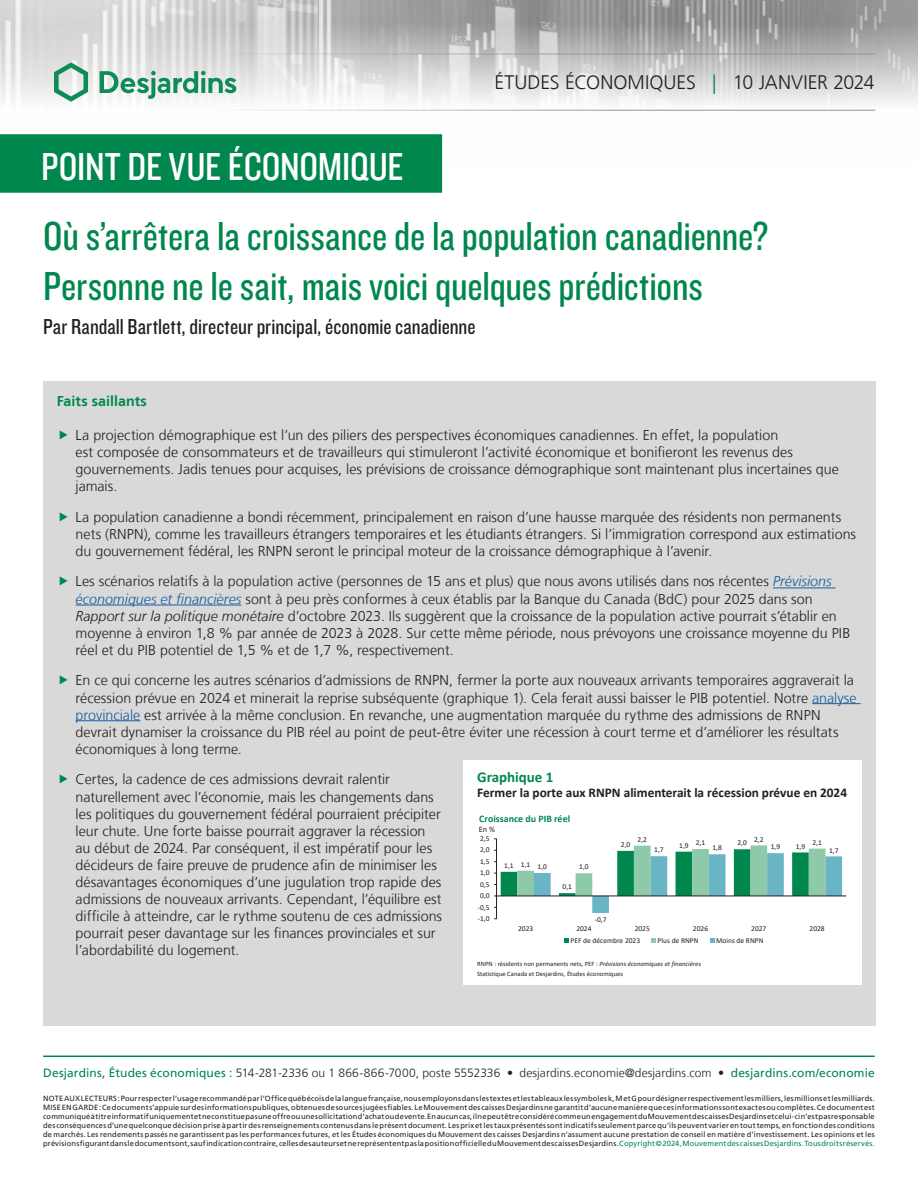
<style>
.page{position:relative;width:918px;height:1188px;background:#fff}
.page>*{position:absolute;margin:0;border:0;box-sizing:border-box;transform-origin:0 0}
.Pub_Titre{font:42px/50.4px "Knockout 29 Junior Ltweight";letter-spacing:-.005em;color:#00874e}
.t1{font:40.5px "Knockout 29 Junior Ltweight";letter-spacing:-.005em;color:#fff}
.Pub_Signature{font:22.5px "Knockout 29 Junior Ltweight";color:#231f20}
.t2{font:300 19.5px "Frutiger LT";color:#231f20}
.t3{font:700 15px "Calibri";color:#00874e}
.t4{font:300 14.25px/17.1px "Frutiger LT";color:#231f20}
.Texte_Titre{font:700 14.25px "Frutiger LT";letter-spacing:.005em;color:#00874e}
.t5{font:700 13.35px "Calibri";color:#231f20}
.t6{font:300 12px "Frutiger LT";letter-spacing:.005em;color:#231f20}
.t7{font:700 9.9px "Calibri";color:#00874e}
.t8{font:8.4px "Calibri";color:#231f20}
.t9{font:7.5px/9px "Frutiger LT";letter-spacing:.025em;color:#231f20;text-align:justify}
.t10{font:7.5px "Calibri";color:#231f20}
.t11{font:6.6px/9.8px "Calibri";color:#231f20}
.s1{color:#00874e}
.s2{font-style:italic;color:#175d9e}
.s3{font-style:italic}
.s4{color:#175d9e}
.s5{font-weight:400;color:#00874e}
</style>
<div class="page">
<img style="left:0;top:0;width:918px;height:164px">
<hr style="left:43px;top:54px;width:832px;height:1px;background:#939598">
<hr style="left:43px;top:110px;width:832px;height:1px;background:#939598">
<svg style="left:54px;top:62px;width:34px;height:40px"></svg>
<svg style="left:100px;top:71px;width:136px;height:28px"></svg>
<div style="left:0;top:135px;width:441px;height:57px;background:#00874e"></div>
<div style="left:0;top:134px;width:442px;height:59px;border:2px solid #00874e"></div>
<hr style="left:43px;top:1056px;width:832px;height:1px;background:#00874e">
<div style="left:43px;top:381px;width:832px;height:645px;background:#d9d9d9"></div>
<hr style="left:773px;top:588px;width:63px;height:1px;background:#175d9e">
<hr style="left:76px;top:605px;width:165px;height:1px;background:#175d9e">
<hr style="left:812px;top:703px;width:49px;height:1px;background:#175d9e">
<hr style="left:76px;top:720px;width:64px;height:1px;background:#175d9e">
<div style="left:463px;top:761px;width:399px;height:224px;background:#fff"></div>
<hr style="left:496px;top:839px;width:1px;height:80px;background:#231f20">
<svg style="left:494px;top:839px;width:348px;height:74px"></svg>
<hr style="left:497px;top:896px;width:349px;height:1px;background:#231f20">
<svg style="left:565px;top:939px;width:4px;height:4px"></svg>
<svg style="left:652px;top:939px;width:4px;height:4px"></svg>
<svg style="left:710px;top:939px;width:4px;height:4px"></svg>
<h2 class="t1" style="left:41px;top:140px;width:364px">POINT DE VUE ÉCONOMIQUE</h2>
<p class="t2" style="left:495px;top:72px;width:382px">ÉTUDES ÉCONOMIQUES <span class="s1">|</span> 10 JANVIER 2024</p>
<p class="Pub_Titre" style="left:43px;top:209px;width:727px">Où s’arrêtera la croissance de la population canadienne?<br>Personne ne le sait, mais voici quelques prédictions</p>
<p class="Pub_Signature" style="left:43px;top:312px;width:434px">Par Randall Bartlett, directeur principal, économie canadienne</p>
<p class="Texte_Titre" style="left:57px;top:392px;width:92px">Faits saillants</p>
<p class="t4" style="left:76px;top:427px;width:765px">La projection démographique est l’un des piliers des perspectives économiques canadiennes. En effet, la population<br>est composée de consommateurs et de travailleurs qui stimuleront l’activité économique et bonifieront les revenus des gouvernements. Jadis tenues pour acquises, les prévisions de croissance démographique sont maintenant plus incertaines que jamais.</p>
<p class="t4" style="left:76px;top:508px;width:782px">La population canadienne a bondi récemment, principalement en raison d’une hausse marquée des résidents non permanents nets (RNPN), comme les travailleurs étrangers temporaires et les étudiants étrangers. Si l’immigration correspond aux estimations du gouvernement fédéral, les RNPN seront le principal moteur de la croissance démographique à l’avenir.</p>
<p class="t4" style="left:76px;top:573px;width:776px">Les scénarios relatifs à la population active (personnes de 15 ans et plus) que nous avons utilisés dans nos récentes <span class="s2">Prévisions économiques et financières</span> sont à peu près conformes à ceux établis par la Banque du Canada (BdC) pour 2025 dans son <span class="s3">Rapport sur la politique monétaire</span> d’octobre 2023. Ils suggèrent que la croissance de la population active pourrait s’établir en moyenne à environ 1,8 % par année de 2023 à 2028. Sur cette même période, nous prévoyons une croissance moyenne du PIB réel et du PIB potentiel de 1,5 % et de 1,7 %, respectivement.</p>
<p class="t4" style="left:76px;top:672px;width:783px">En ce qui concerne les autres scénarios d’admissions de RNPN, fermer la porte aux nouveaux arrivants temporaires aggraverait la récession prévue en 2024 et minerait la reprise subséquente (graphique 1). Cela ferait aussi baisser le PIB potentiel. Notre <span class="s4">analyse provinciale</span> est arrivée à la même conclusion. En revanche, une augmentation marquée du rythme des admissions de RNPN devrait dynamiser la croissance du PIB réel au point de peut‑être éviter une récession à court terme et d’améliorer les résultats économiques à long terme.</p>
<p class="t4" style="left:76px;top:771px;width:368px">Certes, la cadence de ces admissions devrait ralentir naturellement avec l’économie, mais les changements dans les politiques du gouvernement fédéral pourraient précipiter leur chute. Une forte baisse pourrait aggraver la récession au début de 2024. Par conséquent, il est impératif pour les décideurs de faire preuve de prudence afin de minimiser les désavantages économiques d’une jugulation trop rapide des admissions de nouveaux arrivants. Cependant, l’équilibre est difficile à atteindre, car le rythme soutenu de ces admissions pourrait peser davantage sur les finances provinciales et sur l’abordabilité du logement.</p>
<p class="t11" style="left:477px;top:959px;width:225px">RNPN : résidents non permanents nets, PEF : <span class="s3">Prévisions économiques et financières<br></span>Statistique Canada et Desjardins, Études économiques</p>
<p class="t3" style="left:477px;top:766px;width:78px">Graphique 1</p>
<p class="t5" style="left:477px;top:783px;width:371px">Fermer la porte aux RNPN alimenterait la récession prévue en 2024</p>
<p class="t7" style="left:479px;top:812px;width:92px">Croissance du PIB réel</p>
<p class="t8" style="left:479px;top:824px;width:18px">En %</p>
<p class="t10" style="left:480px;top:833px;width:11px">2,5</p>
<p class="t10" style="left:754px;top:834px;width:11px">2,2</p>
<p class="t10" style="left:638px;top:834px;width:11px">2,2</p>
<p class="t10" style="left:812px;top:837px;width:11px">2,1</p>
<p class="t10" style="left:696px;top:838px;width:11px">2,1</p>
<p class="t10" style="left:621px;top:839px;width:11px">2,0</p>
<p class="t10" style="left:679px;top:840px;width:11px">1,9</p>
<p class="t10" style="left:738px;top:838px;width:11px">2,0</p>
<p class="t10" style="left:796px;top:841px;width:11px">1,9</p>
<p class="t10" style="left:654px;top:845px;width:11px">1,7</p>
<p class="t10" style="left:713px;top:843px;width:11px">1,8</p>
<p class="t10" style="left:771px;top:842px;width:11px">1,9</p>
<p class="t10" style="left:480px;top:845px;width:11px">2,0</p>
<p class="t10" style="left:829px;top:845px;width:11px">1,7</p>
<p class="t10" style="left:480px;top:856px;width:11px">1,5</p>
<p class="t10" style="left:521px;top:859px;width:11px">1,1</p>
<p class="t10" style="left:579px;top:862px;width:11px">1,0</p>
<p class="t10" style="left:504px;top:860px;width:11px">1,1</p>
<p class="t10" style="left:538px;top:861px;width:11px">1,0</p>
<p class="t10" style="left:480px;top:868px;width:11px">1,0</p>
<p class="t10" style="left:480px;top:879px;width:11px">0,5</p>
<p class="t10" style="left:563px;top:882px;width:11px">0,1</p>
<p class="t10" style="left:480px;top:890px;width:11px">0,0</p>
<p class="t10" style="left:478px;top:902px;width:13px">-0,5</p>
<p class="t10" style="left:478px;top:913px;width:13px">-1,0</p>
<p class="t10" style="left:595px;top:914px;width:13px">-0,7</p>
<p class="t10" style="left:518px;top:923px;width:17px">2023</p>
<p class="t10" style="left:576px;top:923px;width:17px">2024</p>
<p class="t10" style="left:635px;top:923px;width:17px">2025</p>
<p class="t10" style="left:693px;top:923px;width:17px">2026</p>
<p class="t10" style="left:751px;top:923px;width:17px">2027</p>
<p class="t10" style="left:810px;top:923px;width:17px">2028</p>
<p class="t10" style="left:571px;top:935px;width:71px">PEF de décembre 2023</p>
<p class="t10" style="left:658px;top:935px;width:43px">Plus de RNPN</p>
<p class="t10" style="left:716px;top:935px;width:49px">Moins de RNPN</p>
<p class="t6" style="left:43px;top:1066px;width:833px"><span class="s5">Desjardins, Études économiques :</span> 514‑281‑2336 ou 1 866‑866‑7000, poste 5552336 • desjardins.economie@desjardins.com • <span class="s5">desjardins.com/economie</span></p>
<p class="t9" style="left:43px;top:1094px;width:833px">NOTE AUX LECTEURS: Pour respecter l’usage recommandé par l’Office québécois de la langue française, nous employons dans les textes et les tableaux les symboles k, M et G pour désigner respectivement les milliers, les millions et les milliards.<br>MISE EN GARDE: Ce document s’appuie sur des informations publiques, obtenues de sources jugées fiables. Le Mouvement des caisses Desjardins ne garantit d’aucune manière que ces informations sont exactes ou complètes. Ce document est communiqué à titre informatif uniquement et ne constitue pas une offre ou une sollicitation d’achat ou de vente. En aucun cas, il ne peut être considéré comme un engagement du Mouvement des caisses Desjardins et celui-ci n’est pas responsable des conséquences d’une quelconque décision prise à partir des renseignements contenus dans le présent document. Les prix et les taux présentés sont indicatifs seulement parce qu’ils peuvent varier en tout temps, en fonction des conditions de marchés. Les rendements passés ne garantissent pas les performances futures, et les Études économiques du Mouvement des caisses Desjardins n’assument aucune prestation de conseil en matière d’investissement. Les opinions et les prévisions figurant dans le document sont, sauf indication contraire, celles des auteurs et ne représentent pas la position officielle du Mouvement des caisses Desjardins. <span class="s1">Copyright©2024, Mouvement des caisses Desjardins. Tous droits réservés.</span></p>
</div>
